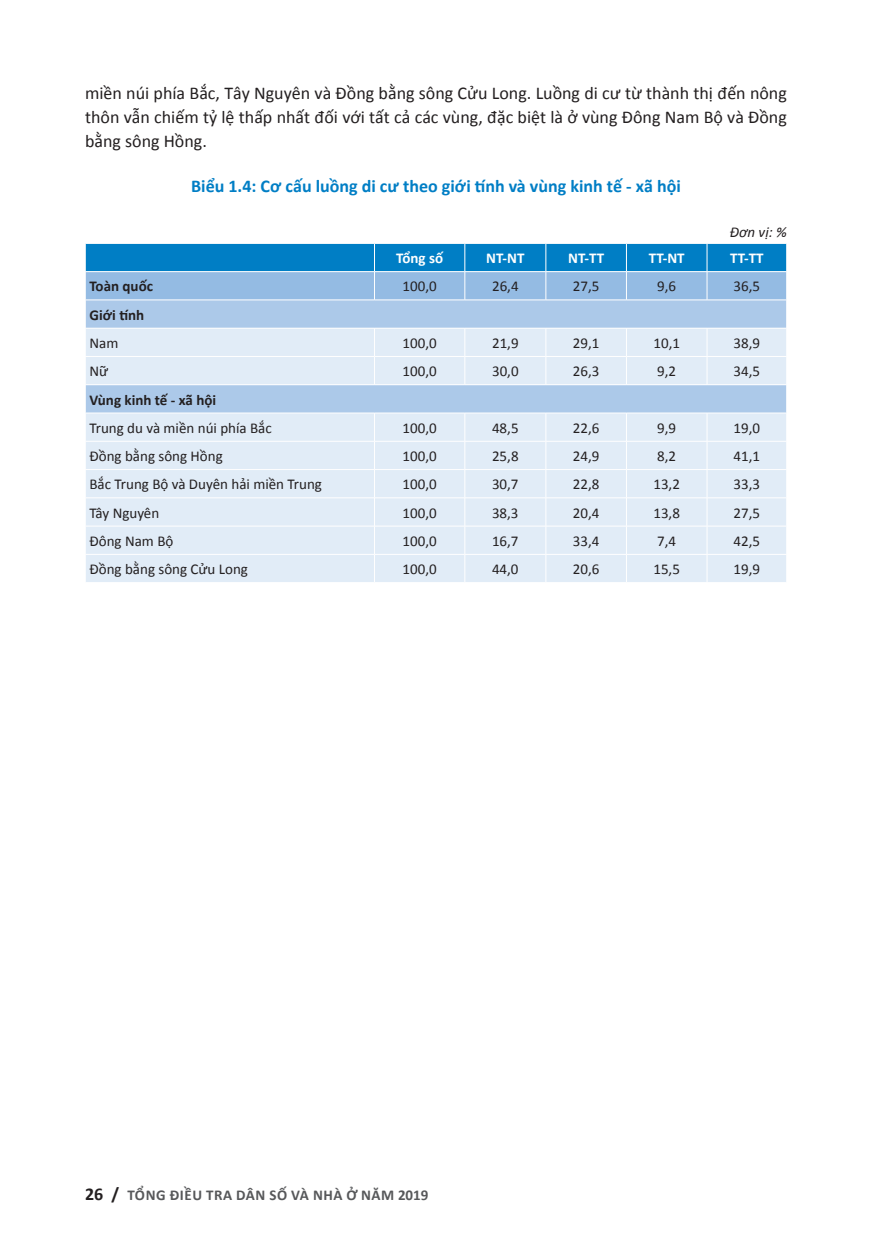
<style>
.page{position:relative;width:872px;height:1255px;background:#fff}
.page>*{position:absolute;margin:0;border:0;box-sizing:border-box;transform-origin:0 0}
.t1{font:18px/24px "Calibri";color:#231f20;text-align:justify}
.t2{font:700 18px "Calibri";color:#007ec5}
.t3{font:15px "Calibri";color:#231f20}
.t4{font:700 15px "Calibri";letter-spacing:.025em;color:#57585a}
.t5{font:700 15px "Calibri";color:#231f20}
.t6{font:700 15px "Calibri";color:#fff}
.t7{font:italic 15px "Calibri";color:#231f20}
.s1{font-size:18px;color:#231f20}
</style>
<div class="page">
<svg style="left:85px;top:243px;width:702px;height:339px;background:#c1daef"></svg>
<p class="t1" style="left:85px;top:81px;width:703px">miền núi phía Bắc, Tây Nguyên và Đồng bằng sông Cửu Long. Luồng di cư từ thành thị đến nông thôn vẫn chiếm tỷ lệ thấp nhất đối với tất cả các vùng, đặc biệt là ở vùng Đông Nam Bộ và Đồng bằng sông Hồng.</p>
<p class="t2" style="left:191px;top:174px;width:491px">Biểu 1.4: Cơ cấu luồng di cư theo giới tính và vùng kinh tế - xã hội</p>
<p class="t7" style="left:729px;top:222px;width:59px">Đơn vị: %</p>
<p class="t6" style="left:396px;top:248px;width:48px">Tổng số</p>
<p class="t6" style="left:486px;top:248px;width:40px">NT-NT</p>
<p class="t6" style="left:568px;top:248px;width:37px">NT-TT</p>
<p class="t6" style="left:649px;top:248px;width:37px">TT-NT</p>
<p class="t6" style="left:730px;top:248px;width:35px">TT-TT</p>
<p class="t5" style="left:89px;top:277px;width:65px">Toàn quốc</p>
<p class="t3" style="left:402px;top:277px;width:36px">100,0</p>
<p class="t3" style="left:492px;top:277px;width:28px">26,4</p>
<p class="t3" style="left:573px;top:277px;width:28px">27,5</p>
<p class="t3" style="left:657px;top:277px;width:20px">9,6</p>
<p class="t3" style="left:733px;top:277px;width:28px">36,5</p>
<p class="t5" style="left:89px;top:305px;width:56px">Giới tính</p>
<p class="t3" style="left:89px;top:333px;width:30px">Nam</p>
<p class="t3" style="left:402px;top:333px;width:36px">100,0</p>
<p class="t3" style="left:492px;top:333px;width:28px">21,9</p>
<p class="t3" style="left:573px;top:333px;width:28px">29,1</p>
<p class="t3" style="left:653px;top:333px;width:28px">10,1</p>
<p class="t3" style="left:733px;top:333px;width:28px">38,9</p>
<p class="t3" style="left:89px;top:362px;width:20px">Nữ</p>
<p class="t3" style="left:402px;top:362px;width:36px">100,0</p>
<p class="t3" style="left:492px;top:362px;width:28px">30,0</p>
<p class="t3" style="left:573px;top:362px;width:28px">26,3</p>
<p class="t3" style="left:657px;top:362px;width:20px">9,2</p>
<p class="t3" style="left:733px;top:362px;width:28px">34,5</p>
<p class="t5" style="left:89px;top:390px;width:128px">Vùng kinh tế - xã hội</p>
<p class="t3" style="left:89px;top:418px;width:184px">Trung du và miền núi phía Bắc</p>
<p class="t3" style="left:402px;top:418px;width:36px">100,0</p>
<p class="t3" style="left:492px;top:418px;width:28px">48,5</p>
<p class="t3" style="left:573px;top:418px;width:28px">22,6</p>
<p class="t3" style="left:657px;top:418px;width:20px">9,9</p>
<p class="t3" style="left:733px;top:418px;width:28px">19,0</p>
<p class="t3" style="left:89px;top:446px;width:135px">Đồng bằng sông Hồng</p>
<p class="t3" style="left:402px;top:446px;width:36px">100,0</p>
<p class="t3" style="left:492px;top:446px;width:28px">25,8</p>
<p class="t3" style="left:573px;top:446px;width:28px">24,9</p>
<p class="t3" style="left:657px;top:446px;width:20px">8,2</p>
<p class="t3" style="left:733px;top:446px;width:28px">41,1</p>
<p class="t3" style="left:89px;top:475px;width:234px">Bắc Trung Bộ và Duyên hải miền Trung</p>
<p class="t3" style="left:402px;top:475px;width:36px">100,0</p>
<p class="t3" style="left:492px;top:475px;width:28px">30,7</p>
<p class="t3" style="left:573px;top:475px;width:28px">22,8</p>
<p class="t3" style="left:653px;top:475px;width:28px">13,2</p>
<p class="t3" style="left:733px;top:475px;width:28px">33,3</p>
<p class="t3" style="left:89px;top:503px;width:71px">Tây Nguyên</p>
<p class="t3" style="left:402px;top:503px;width:36px">100,0</p>
<p class="t3" style="left:492px;top:503px;width:28px">38,3</p>
<p class="t3" style="left:573px;top:503px;width:28px">20,4</p>
<p class="t3" style="left:653px;top:503px;width:28px">13,8</p>
<p class="t3" style="left:733px;top:503px;width:28px">27,5</p>
<p class="t3" style="left:89px;top:531px;width:85px">Đông Nam Bộ</p>
<p class="t3" style="left:402px;top:531px;width:36px">100,0</p>
<p class="t3" style="left:492px;top:531px;width:28px">16,7</p>
<p class="t3" style="left:573px;top:531px;width:28px">33,4</p>
<p class="t3" style="left:657px;top:531px;width:20px">7,4</p>
<p class="t3" style="left:733px;top:531px;width:28px">42,5</p>
<p class="t3" style="left:89px;top:559px;width:160px">Đồng bằng sông Cửu Long</p>
<p class="t3" style="left:402px;top:559px;width:36px">100,0</p>
<p class="t3" style="left:492px;top:559px;width:28px">44,0</p>
<p class="t3" style="left:573px;top:559px;width:28px">20,6</p>
<p class="t3" style="left:653px;top:559px;width:28px">15,5</p>
<p class="t3" style="left:733px;top:559px;width:28px">19,9</p>
<p class="t4" style="left:85px;top:1184px;width:61px"><span class="s1">26 /</span> Tổng</p>
<p class="t4" style="left:170px;top:1184px;width:47px">điềutra</p>
<p class="t4" style="left:236px;top:1184px;width:88px">dân số và nhà</p>
<p class="t4" style="left:346px;top:1184px;width:83px">ở năm 2019</p>
</div>
